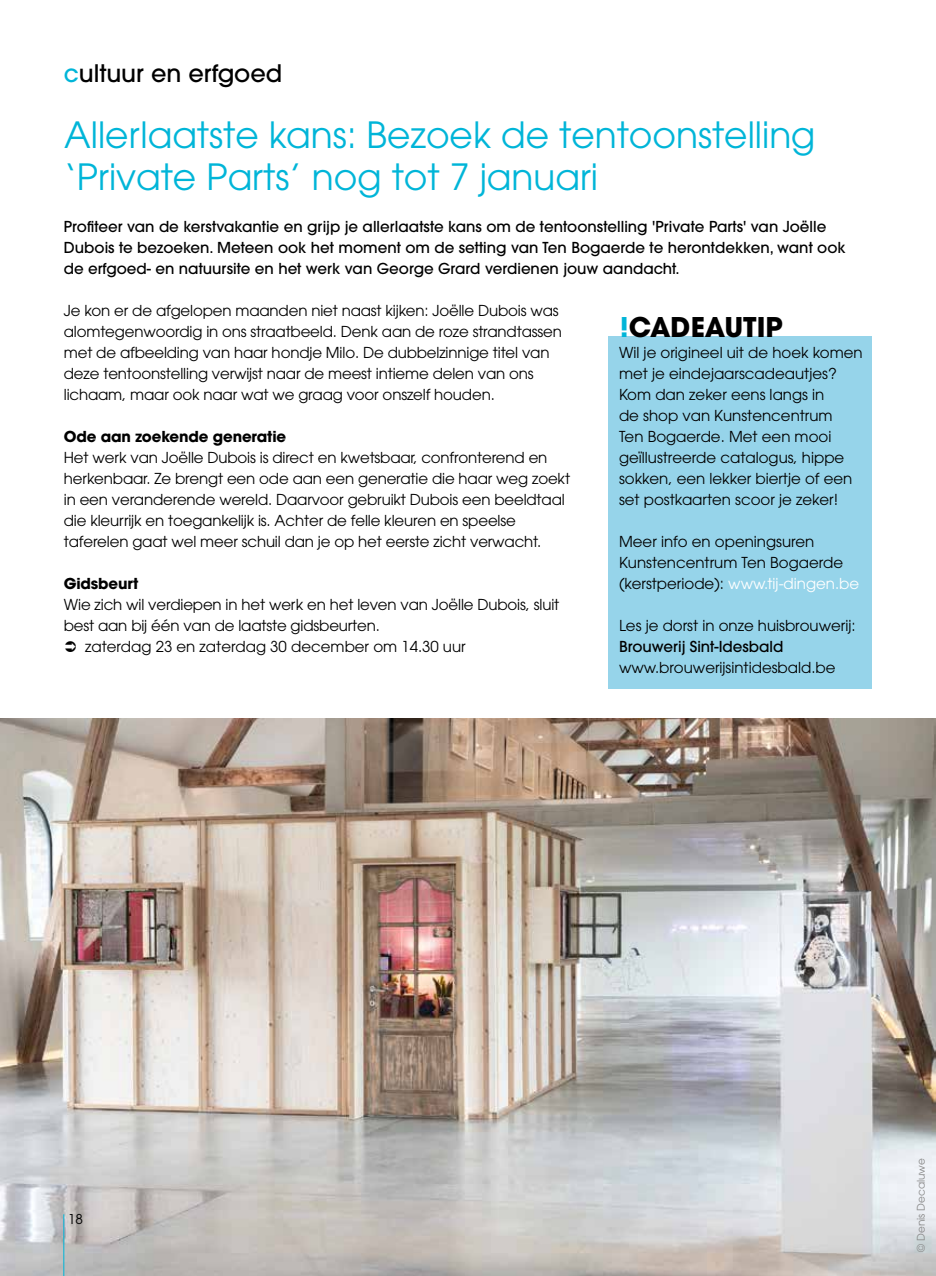
<style>
.page{position:relative;width:936px;height:1276px;background:#fff}
.page>*{position:absolute;margin:0;border:0;box-sizing:border-box;transform-origin:0 0}
.t1{font:36px/42px "ITC Avant Garde Pro";color:#00b5d8}
.t2{font:700 27px "ITC Avant Garde Pro";color:#000}
.t3{font:500 24px "ITC Avant Garde Pro";color:#000}
.t4{font:15px/21px "ITC Avant Garde Pro";letter-spacing:-.01em;color:#000}
.t5{font:500 15px/21px "ITC Avant Garde Pro";color:#000}
.t6{font:700 15px "ITC Avant Garde Pro";letter-spacing:-.01em;color:#000}
.t7{font:13.5px "ITC Avant Garde Pro";color:#000}
.t8{font:10.5px "ITC Avant Garde Pro";color:#878787}
.s1{color:#00b5d8}
.s2{color:#fff}
</style>
<div class="page">
<img style="left:0;top:719px;width:935px;height:557px">
<div style="left:608px;top:336px;width:263px;height:353px;background:#96d4ea"></div>
<hr style="left:63px;top:1214px;width:1px;height:62px;background:#00b5d8">
<h3 class="t3" style="left:64px;top:57px;width:220px"><span class="s1">c</span>ultuur en erfgoed</h3>
<h1 class="t1" style="left:64px;top:113px;width:752px">Allerlaatste kans: Bezoek de tentoonstelling ‘Private Parts’ nog tot 7 januari</h1>
<p class="t5" style="left:64px;top:216px;width:783px">Profiteer van de kerstvakantie en grijp je allerlaatste kans om de tentoonstelling 'Private Parts' van Joëlle<br>Dubois te bezoeken. Meteen ook het moment om de setting van Ten Bogaerde te herontdekken, want ook de erfgoed- en natuursite en het werk van George Grard verdienen jouw aandacht.</p>
<p class="t4" style="left:64px;top:300px;width:499px">Je kon er de afgelopen maanden niet naast kijken: Joëlle Dubois was alomtegenwoordig in ons straatbeeld. Denk aan de roze strandtassen met de afbeelding van haar hondje Milo. De dubbelzinnige titel van deze tentoonstelling verwijst naar de meest intieme delen van ons lichaam, maar ook naar wat we graag voor onszelf houden.</p>
<p class="t6" style="left:64px;top:426px;width:224px">Ode aan zoekende generatie</p>
<p class="t4" style="left:64px;top:447px;width:507px">Het werk van Joëlle Dubois is direct en kwetsbaar, confronterend en herkenbaar. Ze brengt een ode aan een generatie die haar weg zoekt in een veranderende wereld. Daarvoor gebruikt Dubois een beeldtaal die kleurrijk en toegankelijk is. Achter de felle kleuren en speelse taferelen gaat wel meer schuil dan je op het eerste zicht verwacht.</p>
<p class="t6" style="left:64px;top:573px;width:76px">Gidsbeurt</p>
<p class="t4" style="left:64px;top:594px;width:497px">Wie zich wil verdiepen in het werk en het leven van Joëlle Dubois, sluit</p>
<p class="t4" style="left:64px;top:615px;width:317px">best aan bij één van de laatste gidsbeurten.</p>
<p class="t4" style="left:85px;top:636px;width:382px">zaterdag 23 en zaterdag 30 december om 14.30 uur</p>
<h2 class="t2" style="left:619px;top:309px;width:164px"><span class="s1">!</span>CADEAUTIP</h2>
<p class="t4" style="left:619px;top:342px;width:245px">Wil je origineel uit de hoek komen met je eindejaarscadeautjes?<br>Kom dan zeker eens langs in<br>de shop van Kunstencentrum<br>Ten Bogaerde. Met een mooi geïllustreerde catalogus, hippe sokken, een lekker biertje of een set postkaarten scoor je zeker!</p>
<p class="t4" style="left:619px;top:531px;width:242px">Meer info en openingsuren<br>Kunstencentrum Ten Bogaerde (kerstperiode): <span class="s2">www.tij-dingen.be</span></p>
<p class="t4" style="left:619px;top:615px;width:238px">Les je dorst in onze huisbrouwerij:</p>
<p class="t5" style="left:619px;top:636px;width:166px">Brouwerij Sint-Idesbald</p>
<p class="t4" style="left:619px;top:657px;width:218px">www.brouwerijsintidesbald.be</p>
<p class="t7" style="left:68px;top:1211px;width:16px">18</p>
<p class="t8" style="left:914px;top:1251px;width:95px;rotate:-90deg">© Denis Decaluwe</p>
</div>
